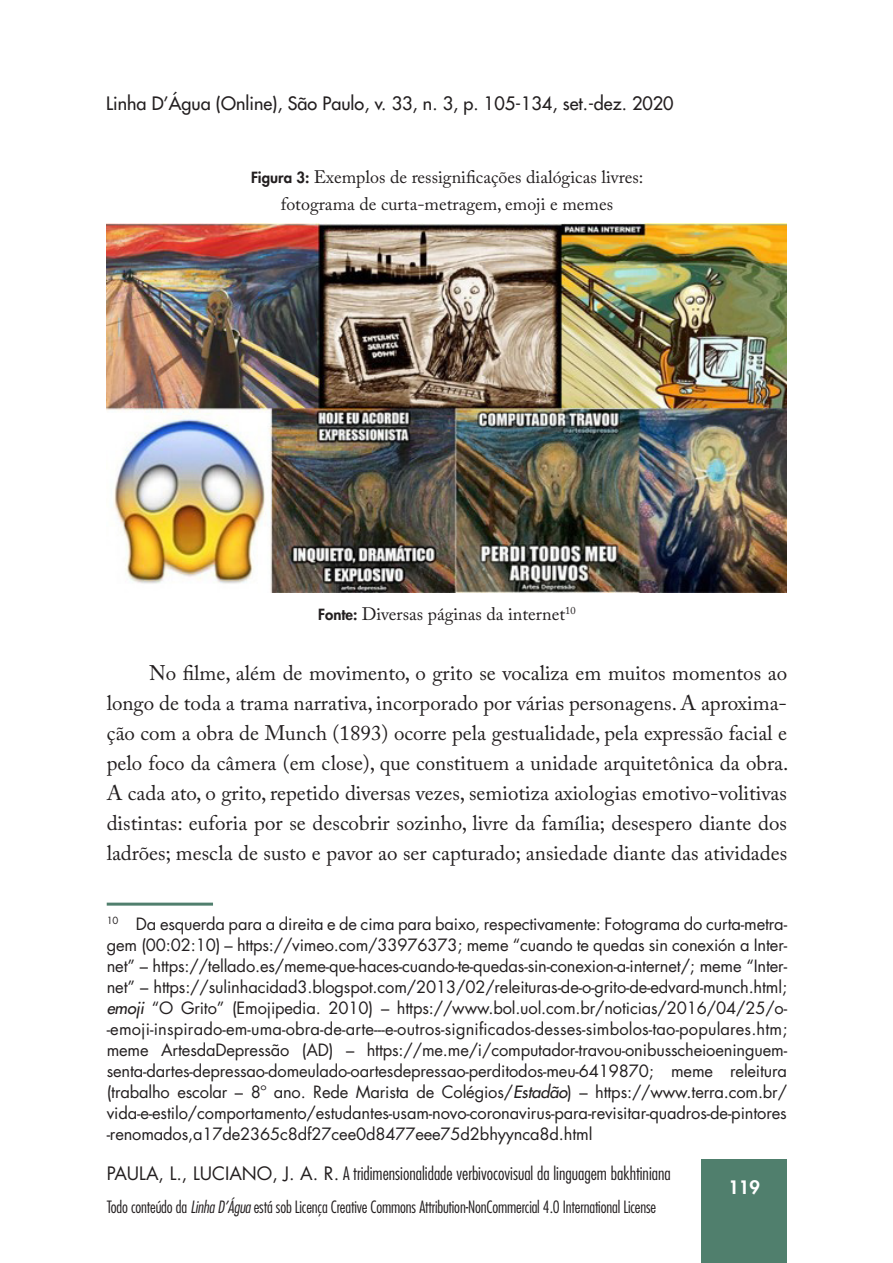
<style>
.page{position:relative;width:893px;height:1263px;background:#fff}
.page>*{position:absolute;margin:0;border:0;box-sizing:border-box;transform-origin:0 0}
._1__texto_corrido{font:21px/30px "Adobe Caslon Pro";color:#231f20;text-align:justify}
._3__legenda{font:18px "Adobe Caslon Pro";color:#231f20}
.t1{font:300 condensed 18px "Futura LT";color:#231f20}
.t2{font:18px "Futura LT";color:#231f20}
.t3{font:800 18px "Futura LT";color:#fff}
._5__Nota_de_rodapé{font:16.5px/21px "Futura LT";letter-spacing:-.01em;color:#231f20;text-align:justify}
.t4{font:300 condensed 16.5px "Futura LT";letter-spacing:-.01em;color:#231f20}
.s1{font-family:"Futura LT";font-weight:800;font-size:15px}
.s2{font-style:italic}
.s3{font-weight:400;font-stretch:normal}
</style>
<div class="page">
<div style="left:702px;top:1159px;width:85px;height:104px;background:#507f6d"></div>
<img style="left:107px;top:223px;width:680px;height:370px">
<hr style="left:107px;top:903px;width:106px;height:3px;background:#507f6d">
<p class="t2" style="left:106px;top:91px;width:569px">Linha D’Água (Online), São Paulo, v. 33, n. 3, p. 105-134, set.-dez. 2020</p>
<p class="_3__legenda" style="left:251px;top:167px;width:394px"><span class="s1">Figura 3:</span> Exemplos de ressignificações dialógicas livres:</p>
<p class="_3__legenda" style="left:281px;top:194px;width:334px">fotograma de curta-metragem, emoji e memes</p>
<p class="_3__legenda" style="left:318px;top:603px;width:259px"><span class="s1">Fonte:</span> Diversas páginas da internet<sup>10</sup></p>
<p class="_1__texto_corrido" style="left:107px;top:658px;width:683px;text-indent:43px">No filme, além de movimento, o grito se vocaliza em muitos momentos ao longo de toda a trama narrativa, incorporado por várias personagens. A aproxima&shy;ção com a obra de Munch (1893) ocorre pela gestualidade, pela expressão facial e pelo foco da câmera (em close), que constituem a unidade arquitetônica da obra.<br>A cada ato, o grito, repetido diversas vezes, semiotiza axiologias emotivo-volitivas distintas: euforia por se descobrir sozinho, livre da família; desespero diante dos ladrões; mescla de susto e pavor ao ser capturado; ansiedade diante das atividades</p>
<p class="_5__Nota_de_rodapé" style="left:107px;top:913px;width:682px"><sup>10</sup> Da esquerda para a direita e de cima para baixo, respectivamente: Fotograma do curta-metra&shy;gem (00:02:10) – https://vimeo.com/33976373; meme “cuando te quedas sin conexión a Inter&shy;net” – https://tellado.es/meme-que-haces-cuando-te-quedas-sin-conexion-a-internet/; meme “Inter&shy;net” – https://sulinhacidad3.blogspot.com/2013/02/releituras-de-o-grito-de-edvard-munch.html; <span class="s2">emoji</span> “O Grito” (Emojipedia. 2010) – https://www.bol.uol.com.br/noticias/2016/04/25/o--emoji-inspirado-em-uma-obra-de-arte---e-outros-significados-desses-simbolos-tao-populares.htm; meme ArtesdaDepressão (AD) – https://me.me/i/computador-travou-onibusscheioeninguem&shy;senta-dartes-depressao-domeulado-oartesdepressao-perditodos-meu-6419870; meme releitura (trabalho escolar – 8º ano. Rede Marista de Colégios/<span class="s2">Estadão</span>) – https://www.terra.com.br/ vida-e-estilo/comportamento/estudantes-usam-novo-coronavirus-para-revisitar-quadros-de-pintores -renomados,a17de2365c8df27cee0d8477eee75d2bhyynca8d.html</p>
<p class="t1" style="left:107px;top:1162px;width:565px"><span class="s3">PAULA, L., LUCIANO, J. A. R.</span> A tridimensionalidade verbivocovisual da linguagem bakhtiniana</p>
<p class="t4" style="left:107px;top:1197px;width:551px">Todo conteúdo da <span class="s2">Linha D’Água</span> está sob Licença Creative Commons Attribution-NonCommercial 4.0 International License</p>
<p class="t3" style="left:728px;top:1175px;width:33px">119</p>
</div>
